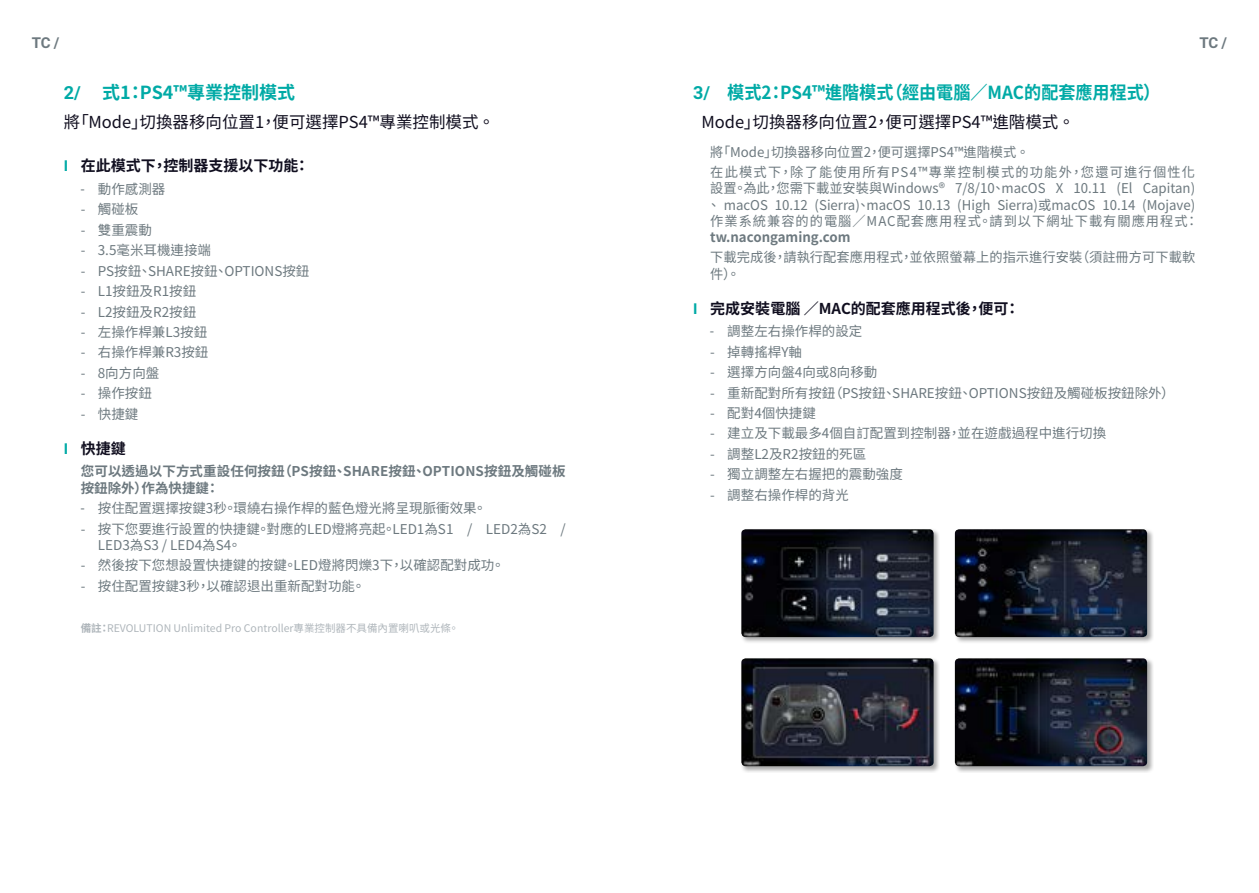
<style>
.page{position:relative;width:1259px;height:893px;background:#fff}
.page>*{position:absolute;margin:0;border:0;box-sizing:border-box;transform-origin:0 0}
.t1{font:700 18px "Noto Sans CJ Ktc";color:#00aaa6;scale:.95 1}
.t2{font:700 18px "Noto Sans CJ Ktc";color:#00aaa6}
.t3{font:16.5px "Noto Sans CJ Ktc";color:#100e1f}
.t4{font:700 15px "Noto Sans CJ Ktc";color:#100e1f}
.t5{font:700 15px "Roboto";color:#6d797f}
.t6{font:13.5px/16.2px "Noto Sans CJ Ktc";color:#6d797f}
.t7{font:700 13.5px/16.2px "Noto Sans CJ Ktc";letter-spacing:.005em;color:#6d797f}
.t8{font:13.5px/20.4px "Noto Sans CJ Ktc";letter-spacing:.09em;color:#6d797f}
.t9{font:10.5px "Noto Sans CJ Ktc";color:#afb6bb}
.s1{font-family:"Roboto"}
.s2{font-family:"Roboto";color:#00aaa6}
.s3{font-weight:700}
</style>
<div class="page">
<div style="left:740px;top:528px;width:200px;height:116px;background:#000;opacity:.35"></div>
<img style="left:741px;top:529px;width:192px;height:108px">
<div style="left:954px;top:528px;width:199px;height:116px;background:#000;opacity:.35"></div>
<img style="left:955px;top:529px;width:192px;height:108px">
<div style="left:740px;top:657px;width:200px;height:116px;background:#000;opacity:.35"></div>
<img style="left:741px;top:658px;width:192px;height:108px">
<div style="left:954px;top:657px;width:199px;height:116px;background:#000;opacity:.35"></div>
<img style="left:955px;top:658px;width:192px;height:108px">
<p class="t5" style="left:32px;top:32px;width:29px">TC /</p>
<p class="t5" style="left:1199px;top:32px;width:29px">TC /</p>
<h1 class="t2" style="left:64px;top:83px;width:233px"><span class="s1">2/ 模</span>式1：PS4™專業控制模式</h1>
<p class="t3" style="left:64px;top:112px;width:432px">將「Mode」切換器移向位置1，便可選擇PS4™專業控制模式 。</p>
<p class="t4" style="left:64px;top:157px;width:247px"><span class="s2">I</span> 在此模式下，控制器支援以下功能：</p>
<p class="t6" style="left:81px;top:181px;width:86px"><span class="s1">-</span> 動作感測器</p>
<p class="t6" style="left:81px;top:201px;width:59px">- 觸碰板</p>
<p class="t6" style="left:81px;top:222px;width:73px">- 雙重震動</p>
<p class="t6" style="left:81px;top:242px;width:132px">- 3.5毫米耳機連接端</p>
<p class="t6" style="left:81px;top:263px;width:230px">- PS按鈕、SHARE按鈕、OPTIONS按鈕</p>
<p class="t6" style="left:81px;top:283px;width:117px">- L1按鈕及R1按鈕</p>
<p class="t6" style="left:81px;top:304px;width:117px">- L2按鈕及R2按鈕</p>
<p class="t6" style="left:81px;top:324px;width:128px">- 左操作桿兼L3按鈕</p>
<p class="t6" style="left:81px;top:345px;width:129px">- 右操作桿兼R3按鈕</p>
<p class="t6" style="left:81px;top:365px;width:80px">- 8向方向盤</p>
<p class="t6" style="left:81px;top:386px;width:73px">- 操作按鈕</p>
<p class="t6" style="left:81px;top:406px;width:59px">- 快捷鍵</p>
<p class="t4" style="left:64px;top:440px;width:64px"><span class="s2">I</span> 快捷鍵</p>
<p class="t7" style="left:81px;top:464px;width:486px">您可以透過以下方式重設任何按鈕（PS按鈕、SHARE按鈕、OPTIONS按鈕及觸碰板按鈕除外）作為快捷鍵：</p>
<p class="t6" style="left:81px;top:500px;width:407px"><span class="s1">-</span> 按住配置選擇按鍵3秒。環繞右操作桿的藍色燈光將呈現脈衝效果。</p>
<p class="t6" style="left:98px;top:521px;width:469px;text-indent:-17px">- 按下您要進行設置的快捷鍵。對應的LED燈將亮起。LED1為S1 / LED2為S2 /<br>LED3為S3 / LED4為S4。</p>
<p class="t6" style="left:81px;top:557px;width:425px">- 然後按下您想設置快捷鍵的按鍵。LED燈將閃爍3下，以確認配對成功。</p>
<p class="t6" style="left:81px;top:578px;width:286px">- 按住配置按鍵3秒，以確認退出重新配對功能。</p>
<p class="t9" style="left:81px;top:622px;width:380px"><span class="s3">備註：</span>REVOLUTION Unlimited Pro Controller專業控制器不具備內置喇叭或光條。</p>
<h1 class="t1" style="left:693px;top:83px;width:493px"><span class="s1">3/</span> 模式2：PS4™進階模式（經由電腦／MAC的配套應用程式）</h1>
<p class="t3" style="left:701px;top:112px;width:374px">Mode」切換器移向位置2，便可選擇PS4™進階模式 。</p>
<p class="t8" style="left:710px;top:142px;width:486px">將「Mode」切換器移向位置2，便可選擇PS4™進階模式 。<br>在此模式下，除了能使用所有PS4™專業控制模式的功能外，您還可進行個性化</p>
<p class="t6" style="left:707px;top:181px;width:493px">設置。為此，您需下載並安裝與Windows® 7/8/10、macOS X 10.11 (El Capitan)、 macOS 10.12 (Sierra)、macOS 10.13 (High Sierra)或macOS 10.14 (Mojave)作業系統兼容的的電腦／MAC配套應用程式。請到以下網址下載有關應用程式：</p>
<p class="t7" style="left:710px;top:229px;width:142px">tw.nacongaming.com</p>
<p class="t6" style="left:710px;top:250px;width:486px">下載完成後，請執行配套應用程式，並依照螢幕上的指示進行安裝（須註冊方可下載軟件）。</p>
<p class="t4" style="left:693px;top:300px;width:328px"><span class="s2">I</span> 完成安裝電腦 ／MAC的配套應用程式後，便可：</p>
<p class="t6" style="left:710px;top:323px;width:154px"><span class="s1">-</span> 調整左右操作桿的設定</p>
<p class="t6" style="left:710px;top:344px;width:93px">- 掉轉搖桿Y軸</p>
<p class="t6" style="left:710px;top:364px;width:168px">- 選擇方向盤4向或8向移動</p>
<p class="t6" style="left:710px;top:385px;width:466px">- 重新配對所有按鈕（PS按鈕、SHARE按鈕、OPTIONS按鈕及觸碰板按鈕除外）</p>
<p class="t6" style="left:710px;top:405px;width:107px">- 配對4個快捷鍵</p>
<p class="t6" style="left:710px;top:426px;width:397px">- 建立及下載最多4個自訂配置到控制器，並在遊戲過程中進行切換</p>
<p class="t6" style="left:710px;top:446px;width:157px">- 調整L2及R2按鈕的死區</p>
<p class="t6" style="left:710px;top:467px;width:194px">- 獨立調整左右握把的震動強度</p>
<p class="t6" style="left:710px;top:487px;width:140px">- 調整右操作桿的背光</p>
</div>
